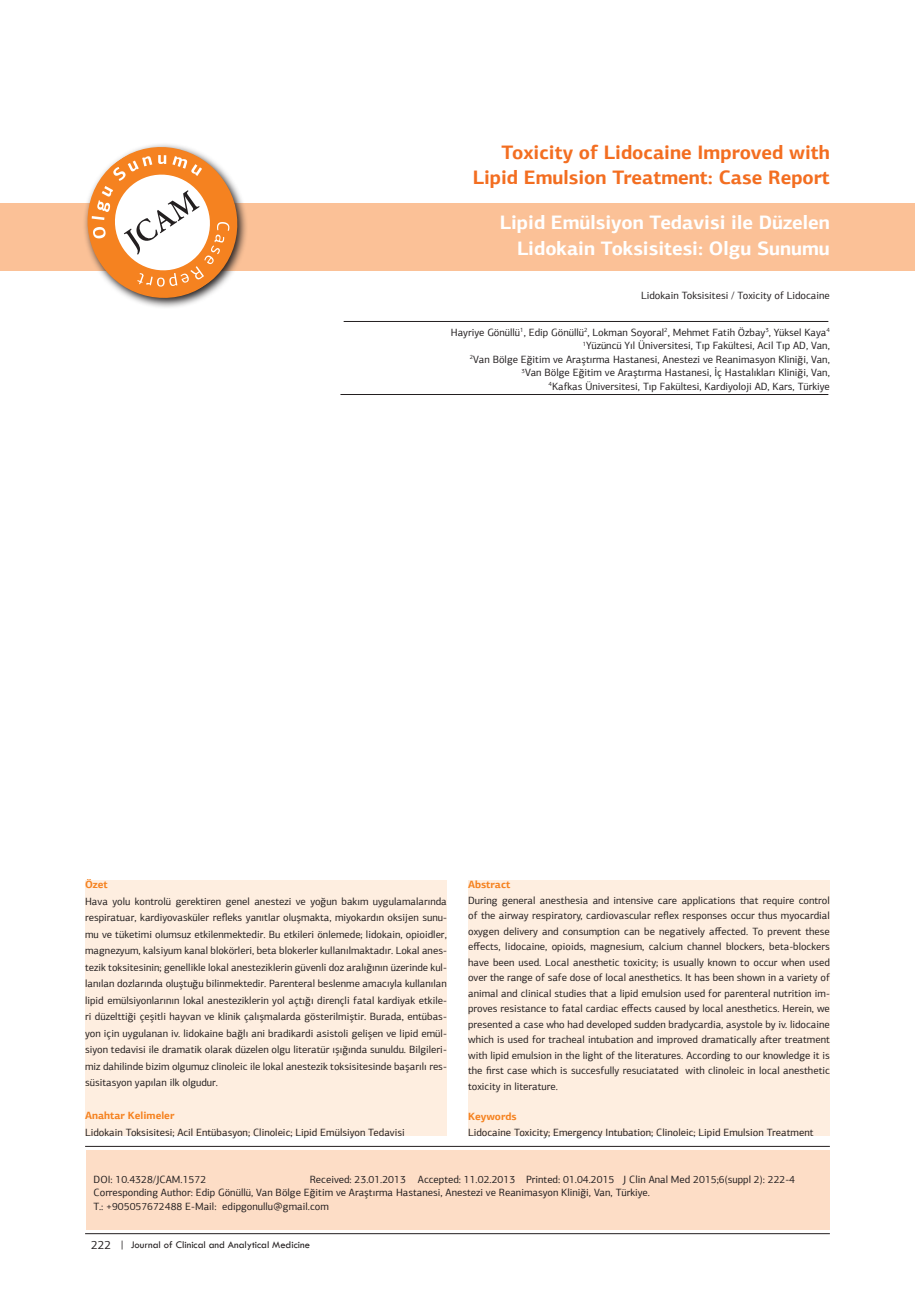
<style>
.page{position:relative;width:915px;height:1306px;background:#fff}
.page>*{position:absolute;margin:0;border:0;box-sizing:border-box;transform-origin:0 0}
.t1{font:700 19.5px/25.5px "PF Agora Sans Pro";color:#f36e21;text-align:right}
.t2{font:700 19.5px/25.5px "PF Agora Sans Pro";color:#fff;text-align:right}
.t3{font:10.5px/15.5px "PF Agora Sans Pro";color:#231f20;text-align:justify}
.t4{font:10.5px "Tw Cen";color:#231f20}
.t5{font:700 10.5px "PF Agora Sans Pro";color:#f58220}
.s1{font-family:"PF Agora Sans Pro";font-size:12px}
</style>
<div class="page">
<div style="left:87px;top:1150px;width:742px;height:79px;background:#fdddc6"></div>
<div style="left:0;top:203px;width:914px;height:67px;background:#fbc197"></div>
<hr style="left:85px;top:1146px;width:744px;height:1px;background:#231f20">
<hr style="left:343px;top:321px;width:485px;height:1px;background:#231f20">
<hr style="left:340px;top:394px;width:488px;height:1px;background:#231f20">
<svg style="left:77px;top:144px;width:170px;height:164px"></svg>
<div style="left:85px;top:880px;width:361px;height:255px;background:#feeee0"></div>
<div style="left:468px;top:880px;width:361px;height:255px;background:#feeee0"></div>
<hr style="left:85px;top:1233px;width:744px;height:1px;background:#231f20">
<h1 class="t1" style="left:472px;top:139px;width:358px">Toxicity of Lidocaine Improved with<br>Lipid Emulsion Treatment: Case Report</h1>
<h1 class="t2" style="left:499px;top:210px;width:331px">Lipid Emülsiyon Tedavisi ile Düzelen<br>Lidokain Toksisitesi: Olgu Sunumu</h1>
<p class="t3" style="left:640px;top:287px;width:190px">Lidokain Toksisitesi / Toxicity of Lidocaine</p>
<p class="t3" style="left:450px;top:325px;width:380px;line-height:13.5px;text-align:right">Hayriye Gönüllü<sup>1</sup>, Edip Gönüllü<sup>2</sup>, Lokman Soyoral<sup>2</sup>, Mehmet Fatih Özbay<sup>3</sup>, Yüksel Kaya<sup>4<br>1</sup>Yüzüncü Yıl Üniversitesi, Tıp Fakültesi, Acil Tıp AD, Van,<br><sup>2</sup>Van Bölge Eğitim ve Araştırma Hastanesi, Anestezi ve Reanimasyon Kliniği, Van, <sup>3</sup>Van Bölge Eğitim ve Araştırma Hastanesi, İç Hastalıkları Kliniği, Van,<br><sup>4</sup>Kafkas Üniversitesi, Tıp Fakültesi, Kardiyoloji AD, Kars, Türkiye</p>
<p class="t5" style="left:85px;top:878px;width:24px">Özet</p>
<p class="t3" style="left:85px;top:893px;width:363px;line-height:16.5px">Hava yolu kontrolü gerektiren genel anestezi ve yoğun bakım uygulamalarında respiratuar, kardiyovasküler refleks yanıtlar oluşmakta, miyokardın oksijen sunu&shy;mu ve tüketimi olumsuz etkilenmektedir. Bu etkileri önlemede; lidokain, opioidler, magnezyum, kalsiyum kanal blokörleri, beta blokerler kullanılmaktadır. Lokal anes&shy;tezik toksitesinin; genellikle lokal anesteziklerin güvenli doz aralığının üzerinde kul&shy;lanılan dozlarında oluştuğu bilinmektedir. Parenteral beslenme amacıyla kullanılan lipid emülsiyonlarının lokal anesteziklerin yol açtığı dirençli fatal kardiyak etkile&shy;ri düzelttiği çeşitli hayvan ve klinik çalışmalarda gösterilmiştir. Burada, entübas&shy;yon için uygulanan iv. lidokaine bağlı ani bradikardi asistoli gelişen ve lipid emül&shy;siyon tedavisi ile dramatik olarak düzelen olgu literatür ışığında sunuldu. Bilgileri&shy;miz dahilinde bizim olgumuz clinoleic ile lokal anestezik toksisitesinde başarılı res&shy;süsitasyon yapılan ilk olgudur.</p>
<p class="t5" style="left:85px;top:1109px;width:91px">Anahtar Kelimeler</p>
<p class="t3" style="left:85px;top:1124px;width:321px">Lidokain Toksisitesi; Acil Entübasyon; Clinoleic; Lipid Emülsiyon Tedavisi</p>
<p class="t5" style="left:468px;top:878px;width:44px">Abstract</p>
<p class="t3" style="left:468px;top:892px;width:363px">During general anesthesia and intensive care applications that require control of the airway respiratory, cardiovascular reflex responses occur thus myocardial oxygen delivery and consumption can be negatively affected. To prevent these effects, lidocaine, opioids, magnesium, calcium channel blockers, beta-blockers have been used. Local anesthetic toxicity; is usually known to occur when used over the range of safe dose of local anesthetics. It has been shown in a variety of animal and clinical studies that a lipid emulsion used for parenteral nutrition im&shy;proves resistance to fatal cardiac effects caused by local anesthetics. Herein, we presented a case who had developed sudden bradycardia, asystole by iv. lidocaine which is used for tracheal intubation and improved dramatically after treatment with lipid emulsion in the light of the literatures. According to our knowledge it is the first case which is succesfully resuciatated with clinoleic in local anesthetic toxicity in literature.</p>
<p class="t5" style="left:468px;top:1110px;width:50px">Keywords</p>
<p class="t3" style="left:468px;top:1124px;width:347px">Lidocaine Toxicity; Emergency Intubation; Clinoleic; Lipid Emulsion Treatment</p>
<p class="t3" style="left:94px;top:1172px;width:702px;line-height:13.5px;text-align:left;text-indent:216px">Received: 23.01.2013 Accepted: 11.02.2013 Printed: 01.04.2015 J Clin Anal Med 2015;6(suppl 2): 222-4<br>Corresponding Author: Edip Gönüllü, Van Bölge Eğitim ve Araştırma Hastanesi, Anestezi ve Reanimasyon Kliniği, Van, Türkiye.<br>T.: +905057672488 E-Mail: edipgonullu@gmail.com</p>
<p class="t3" style="left:94px;top:1171px;width:114px">DOI: 10.4328/JCAM.1572</p>
<p class="t4" style="left:91px;top:1237px;width:220px"><span class="s1">222</span> | Journal of Clinical and Analytical Medicine</p>
<p class="t4" style="left:89px;top:1243px;width:198px"><span class="s1">1</span> | Journal of Clinical and Analytical Medicine</p>
</div>
